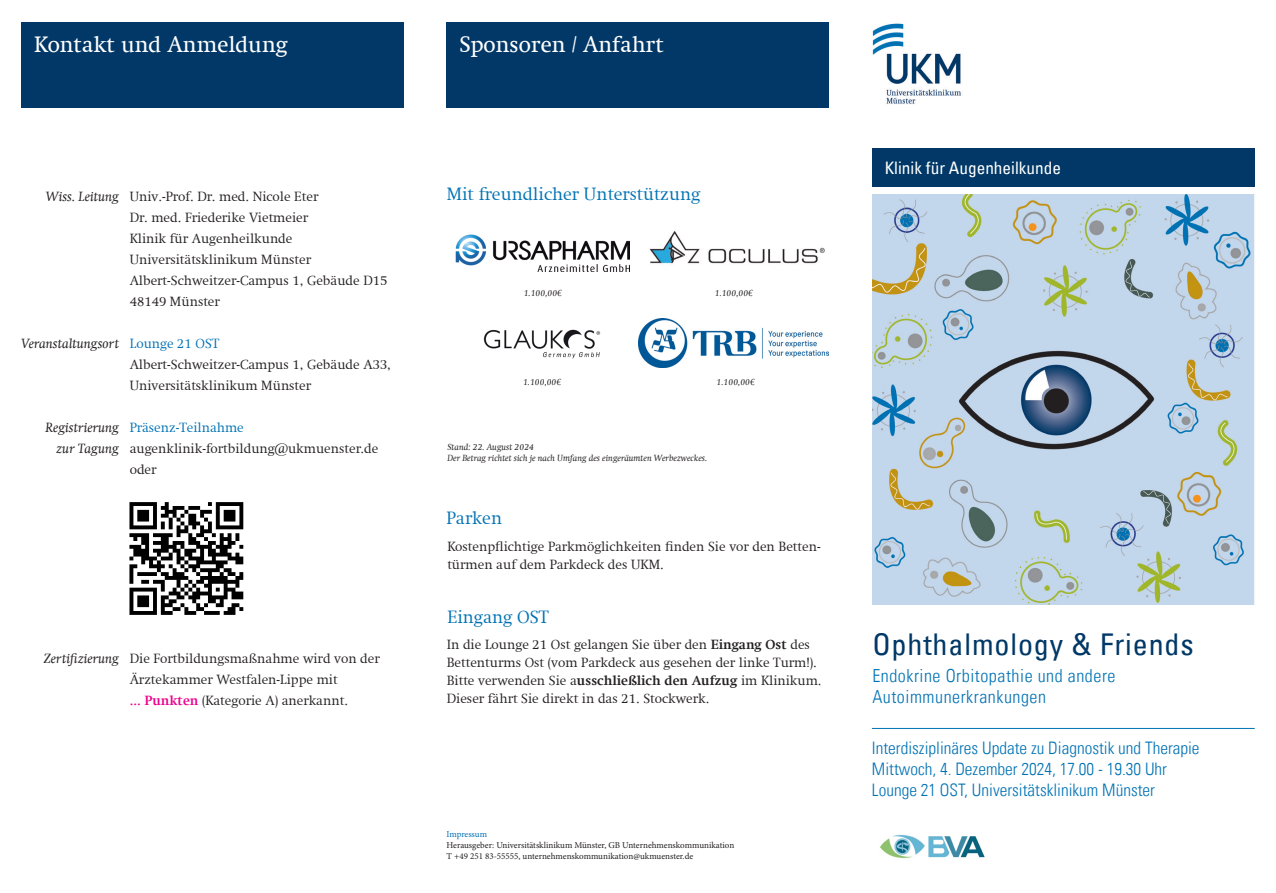
<style>
.page{position:relative;width:1276px;height:893px;background:#fff}
.page>*{position:absolute;margin:0;border:0;box-sizing:border-box;transform-origin:0 0}
.t1{font:condensed 30px "Univers Com 57";letter-spacing:.03em;color:#013867}
.t2{font:22.5px "Swift Com";color:#fff}
.t3{font:18px "Univers Com 47 Light Cond";letter-spacing:.03em;color:#0072b4}
.t4{font:300 18px "Swift Com";color:#0072b4}
.t5{font:17.25px "Univers Com 47 Light Cond";color:#0072b4}
.t6{font:condensed 17.25px "Univers Com 57";color:#fff}
.t7{font:300 13.5px/21px "Swift Com";color:#231f20}
.t8{font:italic 13.5px "Swift Com";color:#231f20}
.t9{font:300 13.5px "Swift Com";color:#0072b4}
.t10{font:9px/10.8px "Minion Pro";color:#231f20}
.t11{font:italic 9px "Swift Com";color:#231f20}
.s1{font-weight:700;color:#ed028c}
.s2{font-weight:700}
.s3{color:#0072b4}
</style>
<div class="page">
<img style="left:872px;top:23px;width:89px;height:81px">
<div style="left:872px;top:149px;width:382px;height:38px;background:#013867"></div>
<hr style="left:872px;top:728px;width:382px;height:1px;background:#0072b4">
<div style="left:21px;top:23px;width:383px;height:85px;background:#013867"></div>
<img style="left:872px;top:195px;width:383px;height:410px">
<img style="left:880px;top:835px;width:105px;height:23px">
<div style="left:446px;top:23px;width:383px;height:85px;background:#013867"></div>
<img style="left:483px;top:329px;width:118px;height:30px">
<img style="left:639px;top:319px;width:189px;height:49px">
<img style="left:455px;top:234px;width:175px;height:38px">
<img style="left:130px;top:502px;width:114px;height:113px">
<img style="left:649px;top:231px;width:176px;height:33px">
<p class="t2" style="left:34px;top:31px;width:255px">Kontakt und Anmeldung</p>
<p class="t8" style="left:46px;top:189px;width:75px">Wiss. Leitung</p>
<p class="t8" style="left:21px;top:336px;width:99px">Veranstaltungsort</p>
<p class="t8" style="left:45px;top:420px;width:75px">Registrierung</p>
<p class="t8" style="left:57px;top:441px;width:64px">zur Tagung</p>
<p class="t7" style="left:130px;top:186px;width:190px">Univ.-Prof. Dr. med. Nicole Eter<br>Dr. med. Friederike Vietmeier</p>
<p class="t7" style="left:130px;top:228px;width:164px">Klinik für Augenheilkunde</p>
<p class="t7" style="left:130px;top:249px;width:183px">Universitätsklinikum Münster</p>
<p class="t7" style="left:130px;top:270px;width:259px">Albert-Schweitzer-Campus 1, Gebäude D15</p>
<p class="t7" style="left:130px;top:291px;width:92px">48149 Münster</p>
<p class="t9" style="left:130px;top:336px;width:91px">Lounge 21 OST</p>
<p class="t7" style="left:130px;top:354px;width:263px">Albert-Schweitzer-Campus 1, Gebäude A33,<br>Universitätsklinikum Münster</p>
<p class="t9" style="left:130px;top:420px;width:116px">Präsenz-Teilnahme</p>
<p class="t7" style="left:130px;top:438px;width:250px">augenklinik-fortbildung@ukmuenster.de</p>
<p class="t7" style="left:130px;top:459px;width:28px">oder</p>
<p class="t8" style="left:44px;top:651px;width:77px">Zertifizierung</p>
<p class="t7" style="left:130px;top:648px;width:251px">Die Fortbildungsmaßnahme wird von der<br>Ärztekammer Westfalen-Lippe mit</p>
<p class="t7" style="left:130px;top:690px;width:220px"><span class="s1">... Punkten</span> (Kategorie A) anerkannt.</p>
<p class="t2" style="left:459px;top:31px;width:206px">Sponsoren / Anfahrt</p>
<p class="t4" style="left:447px;top:184px;width:255px">Mit freundlicher Unterstützung</p>
<p class="t11" style="left:524px;top:287px;width:40px">1.100,00€</p>
<p class="t11" style="left:715px;top:287px;width:40px">1.100,00€</p>
<p class="t11" style="left:523px;top:377px;width:40px">1.100,00€</p>
<p class="t11" style="left:716px;top:377px;width:40px">1.100,00€</p>
<p class="t11" style="left:447px;top:441px;width:88px">Stand: 22. August 2024</p>
<p class="t11" style="left:447px;top:452px;width:261px">Der Betrag richtet sich je nach Umfang des eingeräumten Werbezweckes.</p>
<p class="t4" style="left:446px;top:508px;width:57px">Parken</p>
<p class="t7" style="left:447px;top:537px;width:375px;line-height:18px">Kostenpflichtige Parkmöglichkeiten finden Sie vor den Betten&shy;türmen auf dem Parkdeck des UKM.</p>
<p class="t4" style="left:447px;top:607px;width:103px">Eingang OST</p>
<p class="t7" style="left:447px;top:635px;width:371px;line-height:18px">In die Lounge 21 Ost gelangen Sie über den <span class="s2">Eingang Ost</span> des<br>Bettenturms Ost (vom Parkdeck aus gesehen der linke Turm!).</p>
<p class="t7" style="left:447px;top:671px;width:376px;line-height:18px">Bitte verwenden Sie a<span class="s2">usschließlich den Aufzug</span> im Klinikum.<br>Dieser fährt Sie direkt in das 21. Stockwerk.</p>
<p class="t10" style="left:446px;top:829px;width:289px"><span class="s3">Impressum<br></span>Herausgeber: Universitätsklinikum Münster, GB Unternehmenskommunikation<br>T +49 251 83-55555, unternehmenskommunikation@ukmuenster.de</p>
<p class="t6" style="left:884px;top:157px;width:178px">Klinik für Augenheilkunde</p>
<p class="t1" style="left:872px;top:626px;width:323px">Ophthalmology &amp; Friends</p>
<p class="t3" style="left:872px;top:665px;width:245px">Endokrine Orbitopathie und andere</p>
<p class="t3" style="left:872px;top:686px;width:175px">Autoimmunerkrankungen</p>
<p class="t5" style="left:872px;top:737px;width:329px">Interdisziplinäres Update zu Diagnostik und Therapie</p>
<p class="t5" style="left:872px;top:759px;width:297px">Mittwoch, 4. Dezember 2024, 17.00 - 19.30 Uhr</p>
<p class="t5" style="left:872px;top:780px;width:284px">Lounge 21 OST, Universitätsklinikum Münster</p>
</div>
